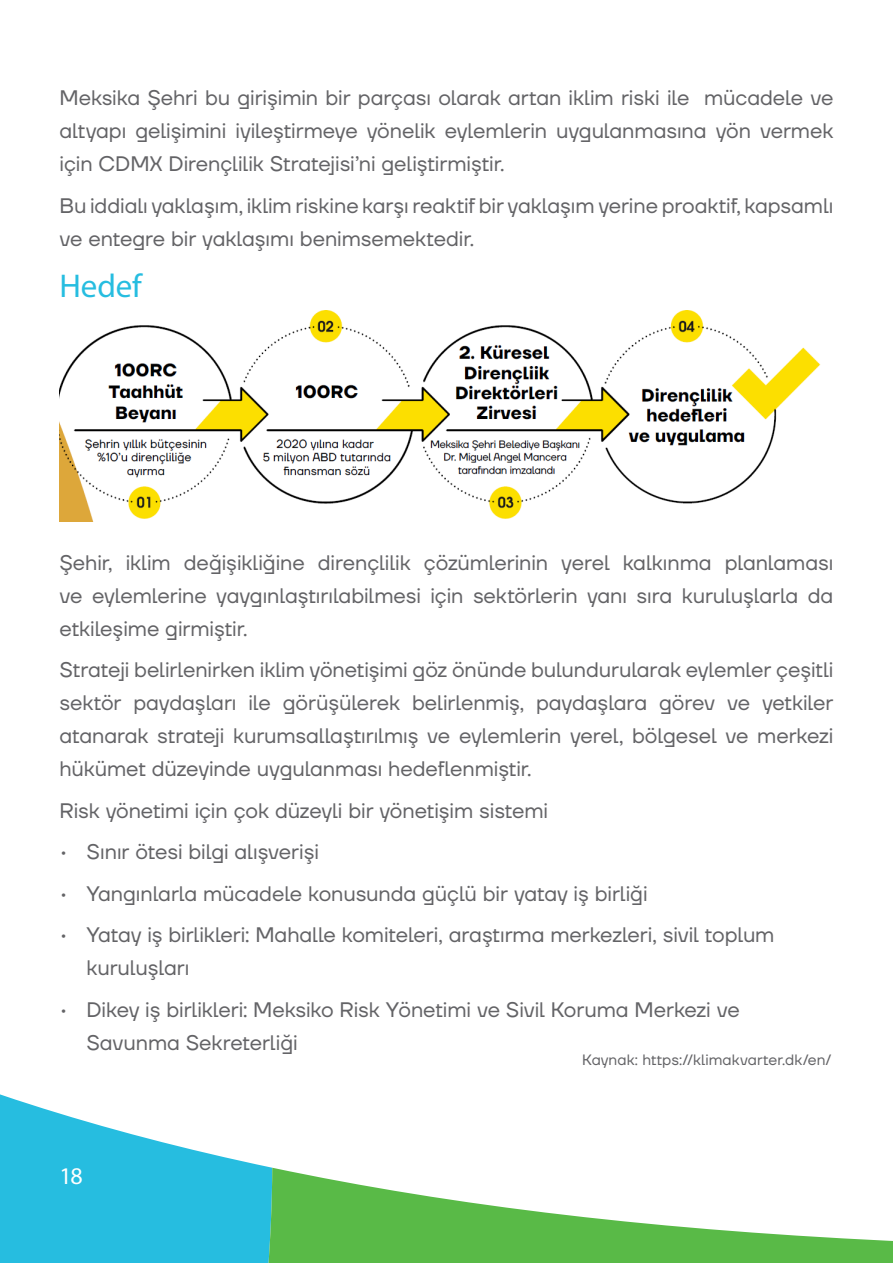
<style>
.page{position:relative;width:893px;height:1263px;background:#fff}
.page>*{position:absolute;margin:0;border:0;box-sizing:border-box;transform-origin:0 0}
.Alt-Alt_Başlık{font:33px "Myriad Pro";letter-spacing:-.005em;color:#26bde0}
.t1{font:24px "Myriad Pro";color:#fff}
.Alt-Alt_Başlık-2{font:21px/33px "TT Firs Neue";letter-spacing:-.005em;color:#636366;text-align:justify}
.Dipnot{font:15px "TT Firs Neue";letter-spacing:.005em;color:#636366}
</style>
<div class="page">
<svg style="left:0;top:1094px;width:272px;height:169px;fill:#26bde0"></svg>
<svg style="left:257px;top:1168px;width:636px;height:95px;fill:#59ba47"></svg>
<img style="left:60px;top:310px;width:761px;height:212px">
<p class="Alt-Alt_Başlık-2" style="left:60px;top:81px;width:775px">Meksika Şehri bu girişimin bir parçası olarak artan iklim riski ile mücadele ve altyapı gelişimini iyileştirmeye yönelik eylemlerin uygulanmasına yön vermek için CDMX Dirençlilik Stratejisi’ni geliştirmiştir.</p>
<p class="Alt-Alt_Başlık-2" style="left:60px;top:188px;width:775px">Bu iddialı yaklaşım, iklim riskine karşı reaktif bir yaklaşım yerine proaktif, kapsamlı ve entegre bir yaklaşımı benimsemektedir.</p>
<p class="Alt-Alt_Başlık" style="left:60px;top:265px;width:84px">Hedef</p>
<p class="Alt-Alt_Başlık-2" style="left:60px;top:545px;width:775px">Şehir, iklim değişikliğine dirençlilik çözümlerinin yerel kalkınma planlaması ve eylemlerine yaygınlaştırılabilmesi için sektörlerin yanı sıra kuruluşlarla da etkileşime girmiştir.</p>
<p class="Alt-Alt_Başlık-2" style="left:60px;top:653px;width:775px">Strateji belirlenirken iklim yönetişimi göz önünde bulundurularak eylemler çeşitli sektör paydaşları ile görüşülerek belirlenmiş, paydaşlara görev ve yetkiler atanarak strateji kurumsallaştırılmış ve eylemlerin yerel, bölgesel ve merkezi hükümet düzeyinde uygulanması hedeflenmiştir.</p>
<p class="Alt-Alt_Başlık-2" style="left:60px;top:793px;width:490px">Risk yönetimi için çok düzeyli bir yönetişim sistemi</p>
<p class="Alt-Alt_Başlık-2" style="left:60px;top:835px;width:261px">• Sınır ötesi bilgi alışverişi</p>
<p class="Alt-Alt_Başlık-2" style="left:60px;top:876px;width:590px">• Yangınlarla mücadele konusunda güçlü bir yatay iş birliği</p>
<p class="Alt-Alt_Başlık-2" style="left:87px;top:918px;width:689px;text-indent:-27px">• Yatay iş birlikleri: Mahalle komiteleri, araştırma merkezleri, sivil toplum kuruluşları</p>
<p class="Alt-Alt_Başlık-2" style="left:87px;top:992px;width:655px;text-indent:-27px">• Dikey iş birlikleri: Meksiko Risk Yönetimi ve Sivil Koruma Merkezi ve<br>Savunma Sekreterliği</p>
<p class="Dipnot" style="left:582px;top:1050px;width:251px">Kaynak: https://klimakvarter.dk/en/</p>
<p class="t1" style="left:60px;top:1161px;width:25px">18</p>
</div>
